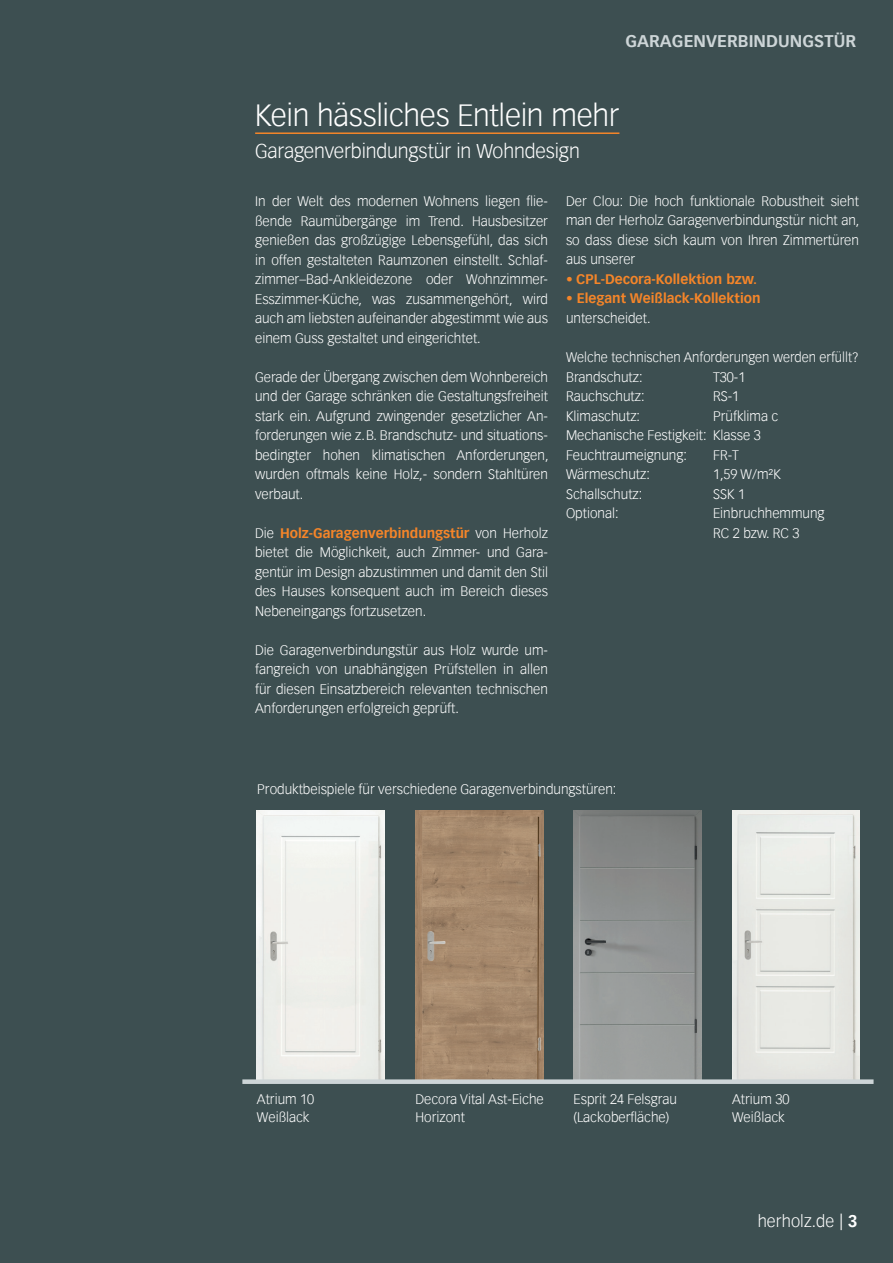
<style>
.page{position:relative;width:893px;height:1263px;background:#3d4f51}
.page>*{position:absolute;margin:0;border:0;box-sizing:border-box;transform-origin:0 0}
.t1{font:300 30px "Vectora Com";letter-spacing:-.01em;color:#fff}
.t2{font:300 19.5px "Vectora Com";letter-spacing:-.01em;color:#fff}
.t3{font:700 16.5px "Vectora Com";letter-spacing:.005em;color:#cdd5d7}
.t4{font:300 16.5px "Vectora Com";letter-spacing:.005em;color:#fff}
.t5{font:300 13.5px/19.5px "Vectora Com";color:#fff}
.t6{font:700 13.5px "Vectora Com";color:#f58529}
.s1{font-weight:700;color:#f58529}
.s2{font-family:"Minion Pro";font-weight:400}
.s3{font-weight:700}
</style>
<div class="page">
<hr style="left:255px;top:132px;width:364px;height:2px;background:#f58529">
<img style="left:573px;top:810px;width:128px;height:269px">
<img style="left:732px;top:810px;width:128px;height:269px">
<img style="left:257px;top:810px;width:128px;height:269px">
<img style="left:416px;top:810px;width:127px;height:269px">
<div style="left:242px;top:1079px;width:631px;height:5px;background:#cdd5d7"></div>
<p class="t3" style="left:625px;top:31px;width:232px">GARAGENVERBINDUNGSTÜR</p>
<h1 class="t1" style="left:255px;top:97px;width:366px">Kein hässliches Entlein mehr</h1>
<h2 class="t2" style="left:255px;top:139px;width:326px">Garagenverbindungstür in Wohndesign</h2>
<p class="t5" style="left:255px;top:192px;width:294px;text-align:justify">In der Welt des modernen Wohnens liegen flie&shy;ßende Raumübergänge im Trend. Hausbesitzer genießen das großzügige Lebensgefühl, das sich in offen gestalteten Raumzonen einstellt. Schlaf&shy;zimmer–Bad-Ankleidezone oder Wohnzimmer-Esszimmer-Küche, was zusammengehört, wird auch am liebsten aufeinander abgestimmt wie aus einem Guss gestaltet und eingerichtet.</p>
<p class="t5" style="left:255px;top:367px;width:295px;text-align:justify">Gerade der Übergang zwischen dem Wohnbereich und der Garage schränken die Gestaltungsfreiheit stark ein. Aufgrund zwingender gesetzlicher An&shy;forderungen wie z. B. Brandschutz- und situations&shy;bedingter hohen klimatischen Anforderungen, wurden oftmals keine Holz,- sondern Stahltüren verbaut.</p>
<p class="t5" style="left:255px;top:523px;width:294px;text-align:justify">Die <span class="s1">Holz-Garagenverbindungstür</span> von Herholz bietet die Möglichkeit, auch Zimmer- und Gara&shy;gentür im Design abzustimmen und damit den Stil des Hauses konsequent auch im Bereich dieses Nebeneingangs fortzusetzen.</p>
<p class="t5" style="left:255px;top:640px;width:294px;text-align:justify">Die Garagenverbindungstür aus Holz wurde um&shy;fangreich von unabhängigen Prüfstellen in allen für diesen Einsatzbereich relevanten technischen Anforderungen erfolgreich geprüft.</p>
<p class="t5" style="left:566px;top:191px;width:295px;text-align:justify">Der Clou: Die hoch funktionale Robustheit sieht man der Herholz Garagenverbindungstür nicht an, so dass diese sich kaum von Ihren Zimmertüren aus unserer</p>
<p class="t6" style="left:566px;top:271px;width:193px">• CPL-Decora-Kollektion bzw.</p>
<p class="t6" style="left:566px;top:290px;width:196px">• Elegant Weißlack-Kollektion</p>
<p class="t5" style="left:566px;top:308px;width:86px">unterscheidet.</p>
<p class="t5" style="left:566px;top:348px;width:294px">Welche technischen Anforderungen werden erfüllt?<br>Brandschutz:</p>
<p class="t5" style="left:713px;top:367px;width:34px">T30-1</p>
<p class="t5" style="left:566px;top:387px;width:80px">Rauchschutz:</p>
<p class="t5" style="left:713px;top:387px;width:28px">RS-1</p>
<p class="t5" style="left:566px;top:406px;width:76px">Klimaschutz:</p>
<p class="t5" style="left:566px;top:406px;width:214px;text-indent:147px">Prüfklima c<br>Mechanische Festigkeit: Klasse 3<br>Feuchtraumeignung:</p>
<p class="t5" style="left:713px;top:445px;width:28px">FR-T</p>
<p class="t5" style="left:566px;top:465px;width:85px">Wärmeschutz:</p>
<p class="t5" style="left:713px;top:465px;width:69px">1,59 W/m²K</p>
<p class="t5" style="left:566px;top:484px;width:78px">Schallschutz:</p>
<p class="t5" style="left:713px;top:484px;width:34px">SSK 1</p>
<p class="t5" style="left:566px;top:504px;width:54px">Optional:</p>
<p class="t5" style="left:713px;top:504px;width:113px">Einbruchhemmung<br>RC 2 bzw. RC 3</p>
<p class="t5" style="left:257px;top:780px;width:361px">Produktbeispiele für verschiedene Garagenverbindungstüren:</p>
<p class="t5" style="left:257px;top:1090px;width:59px;line-height:18.1px">Atrium 10<br>Weißlack</p>
<p class="t5" style="left:415px;top:1090px;width:130px;line-height:18.1px">Decora Vital Ast-Eiche<br>Horizont</p>
<p class="t5" style="left:573px;top:1090px;width:105px;line-height:18.1px">Esprit 24 Felsgrau (Lackoberfläche)</p>
<p class="t5" style="left:732px;top:1090px;width:59px;line-height:18.1px">Atrium 30<br>Weißlack</p>
<p class="t4" style="left:758px;top:1211px;width:101px">herholz.de <span class="s2">|</span> <span class="s3">3</span></p>
</div>
